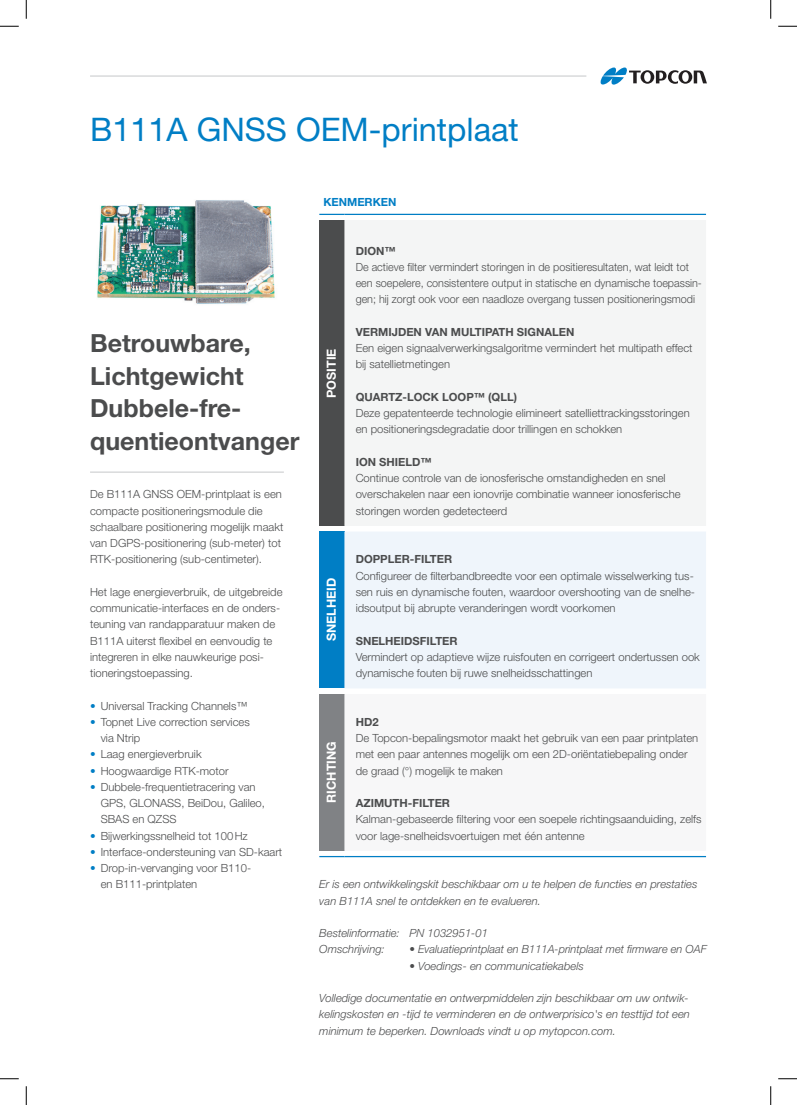
<style>
.page{position:relative;width:797px;height:1105px;background:#fff}
.page>*{position:absolute;margin:0;border:0;box-sizing:border-box;transform-origin:0 0}
.t1{font:32.5px "Helvetica Neue LT Std";color:#007ec5}
.t2{font:700 25px/32.5px "Helvetica Neue LT Std";color:#4b4c4d}
.t3{font:700 12.5px "Helvetica Neue LT Std";color:#fff}
.t4{font:300 11.25px/16.2px "Helvetica Neue LT Std";color:#4b4c4d}
.t5{font:italic 300 11.25px/16.2px "Helvetica Neue LT Std";color:#4b4c4d}
.t6{font:300 11.25px/16.2px "Helvetica Neue LT Std";color:#4b4c4d;scale:.96 1}
.t7{font:700 11.25px "Helvetica Neue LT Std";color:#4b4c4d}
.t8{font:700 11.25px "Helvetica Neue LT Std";color:#007ec5}
.s1{color:#007ec5}
</style>
<div class="page">
<hr style="left:90px;top:75px;width:496px;height:2px;background:#d1d2d4">
<svg style="left:600px;top:67px;width:107px;height:18px"></svg>
<hr style="left:90px;top:471px;width:194px;height:2px;background:#d1d2d4">
<img style="left:97px;top:200px;width:178px;height:104px">
<div style="left:319px;top:220px;width:25px;height:306px;background:#4b4c4d"></div>
<div style="left:344px;top:220px;width:362px;height:306px;background:#f4f5f5"></div>
<div style="left:319px;top:531px;width:25px;height:157px;background:#007ec5"></div>
<div style="left:344px;top:531px;width:362px;height:157px;background:#eff5fb"></div>
<div style="left:319px;top:694px;width:25px;height:157px;background:#808285"></div>
<svg style="left:319px;top:214px;width:25px;height:1px"></svg>
<hr style="left:344px;top:214px;width:362px;height:1px;background:#007ec5">
<svg style="left:319px;top:856px;width:25px;height:1px"></svg>
<hr style="left:344px;top:856px;width:362px;height:1px;background:#007ec5">
<svg style="left:0;top:25px;width:19px;height:2px"></svg>
<svg style="left:778px;top:25px;width:19px;height:2px"></svg>
<svg style="left:0;top:1078px;width:19px;height:1px"></svg>
<svg style="left:778px;top:1078px;width:19px;height:1px"></svg>
<svg style="left:25px;top:0;width:2px;height:19px"></svg>
<svg style="left:25px;top:1086px;width:2px;height:19px"></svg>
<svg style="left:770px;top:0;width:1px;height:19px"></svg>
<svg style="left:770px;top:1086px;width:1px;height:19px"></svg>
<h1 class="t1" style="left:90px;top:110px;width:430px">B111A GNSS OEM-printplaat</h1>
<h2 class="t2" style="left:90px;top:326px;width:211px">Betrouwbare,<br>Lichtgewicht<br>Dubbele-fre&shy;quentieontvanger</h2>
<p class="t4" style="left:90px;top:486px;width:195px">De B111A GNSS OEM-printplaat is een compacte positioneringsmodule die schaalbare positionering mogelijk maakt van DGPS-positionering (sub-meter) tot RTK-positionering (sub-centimeter).</p>
<p class="t4" style="left:90px;top:583px;width:194px">Het lage energieverbruik, de uitgebreide communicatie-interfaces en de onders&shy;teuning van randapparatuur maken de B111A uiterst flexibel en eenvoudig te integreren in elke nauwkeurige posi&shy;tioneringstoepassing.</p>
<p class="t4" style="left:90px;top:697px;width:159px"><span class="s1">•</span> Universal Tracking Channels™</p>
<p class="t4" style="left:101px;top:713px;width:151px;text-indent:-11px"><span class="s1">•</span> Topnet Live correction services via Ntrip</p>
<p class="t4" style="left:90px;top:746px;width:113px"><span class="s1">•</span> Laag energieverbruik</p>
<p class="t4" style="left:90px;top:762px;width:140px"><span class="s1">•</span> Hoogwaardige RTK-motor</p>
<p class="t4" style="left:101px;top:778px;width:166px;text-indent:-11px"><span class="s1">•</span> Dubbele-frequentietracering van<br>GPS, GLONASS, BeiDou, Galileo,<br>SBAS en QZSS</p>
<p class="t4" style="left:90px;top:827px;width:159px"><span class="s1">•</span> Bijwerkingssnelheid tot 100Hz</p>
<p class="t4" style="left:90px;top:843px;width:194px"><span class="s1">•</span> Interface-ondersteuning van SD-kaart</p>
<p class="t4" style="left:101px;top:860px;width:152px;text-indent:-11px"><span class="s1">•</span> Drop-in-vervanging voor B110- en B111-printplaten</p>
<p class="t8" style="left:323px;top:195px;width:75px">KENMERKEN</p>
<p class="t3" style="left:323px;top:398px;width:51px;rotate:-90deg">POSITIE</p>
<p class="t3" style="left:323px;top:641px;width:65px;rotate:-90deg">SNELHEID</p>
<p class="t3" style="left:323px;top:803px;width:63px;rotate:-90deg">RICHTING</p>
<p class="t7" style="left:356px;top:244px;width:41px">DION™</p>
<p class="t6" style="left:356px;top:258px;width:362px">De actieve filter vermindert storingen in de positieresultaten, wat leidt tot een soepelere, consistentere output in statische en dynamische toepassin&shy;gen; hij zorgt ook voor een naadloze overgang tussen positioneringsmodi</p>
<p class="t7" style="left:356px;top:325px;width:220px">VERMIJDEN VAN MULTIPATH SIGNALEN</p>
<p class="t4" style="left:356px;top:340px;width:338px">Een eigen signaalverwerkingsalgoritme vermindert het multipath effect bij satellietmetingen</p>
<p class="t7" style="left:356px;top:390px;width:163px">QUARTZ-LOCK LOOP™ (QLL)</p>
<p class="t4" style="left:356px;top:405px;width:335px">Deze gepatenteerde technologie elimineert satelliettrackingsstoringen en positioneringsdegradatie door trillingen en schokken</p>
<p class="t7" style="left:356px;top:455px;width:78px">ION SHIELD™</p>
<p class="t4" style="left:356px;top:470px;width:326px">Continue controle van de ionosferische omstandigheden en snel overschakelen naar een ionovrije combinatie wanneer ionosferische storingen worden gedetecteerd</p>
<p class="t7" style="left:356px;top:552px;width:98px">DOPPLER-FILTER</p>
<p class="t4" style="left:356px;top:567px;width:341px;text-align:justify">Configureer de filterbandbreedte voor een optimale wisselwerking tus&shy;sen ruis en dynamische fouten, waardoor overshooting van de snelhe&shy;idsoutput bij abrupte veranderingen wordt voorkomen</p>
<p class="t7" style="left:356px;top:634px;width:103px">SNELHEIDSFILTER</p>
<p class="t4" style="left:356px;top:648px;width:346px">Vermindert op adaptieve wijze ruisfouten en corrigeert ondertussen ook dynamische fouten bij ruwe snelheidsschattingen</p>
<p class="t7" style="left:356px;top:715px;width:24px">HD2</p>
<p class="t4" style="left:356px;top:730px;width:344px">De Topcon-bepalingsmotor maakt het gebruik van een paar printplaten met een paar antennes mogelijk om een 2D-oriëntatiebepaling onder de graad (°) mogelijk te maken</p>
<p class="t7" style="left:356px;top:796px;width:96px">AZIMUTH-FILTER</p>
<p class="t4" style="left:356px;top:811px;width:347px">Kalman-gebaseerde filtering voor een soepele richtingsaanduiding, zelfs voor lage-snelheidsvoertuigen met één antenne</p>
<p class="t5" style="left:319px;top:876px;width:379px">Er is een ontwikkelingskit beschikbaar om u te helpen de functies en prestaties van B111A snel te ontdekken en te evalueren.</p>
<p class="t5" style="left:319px;top:925px;width:170px">Bestelinformatie: PN 1032951-01<br>Omschrijving:</p>
<p class="t5" style="left:409px;top:941px;width:299px">• Evaluatieprintplaat en B111A-printplaat met firmware en OAF</p>
<p class="t5" style="left:409px;top:957px;width:176px">• Voedings- en communicatiekabels</p>
<p class="t5" style="left:319px;top:990px;width:372px;text-align:justify">Volledige documentatie en ontwerpmiddelen zijn beschikbaar om uw ontwik&shy;kelingskosten en -tijd te verminderen en de ontwerprisico's en testtijd tot een minimum te beperken. Downloads vindt u op mytopcon.com.</p>
</div>
